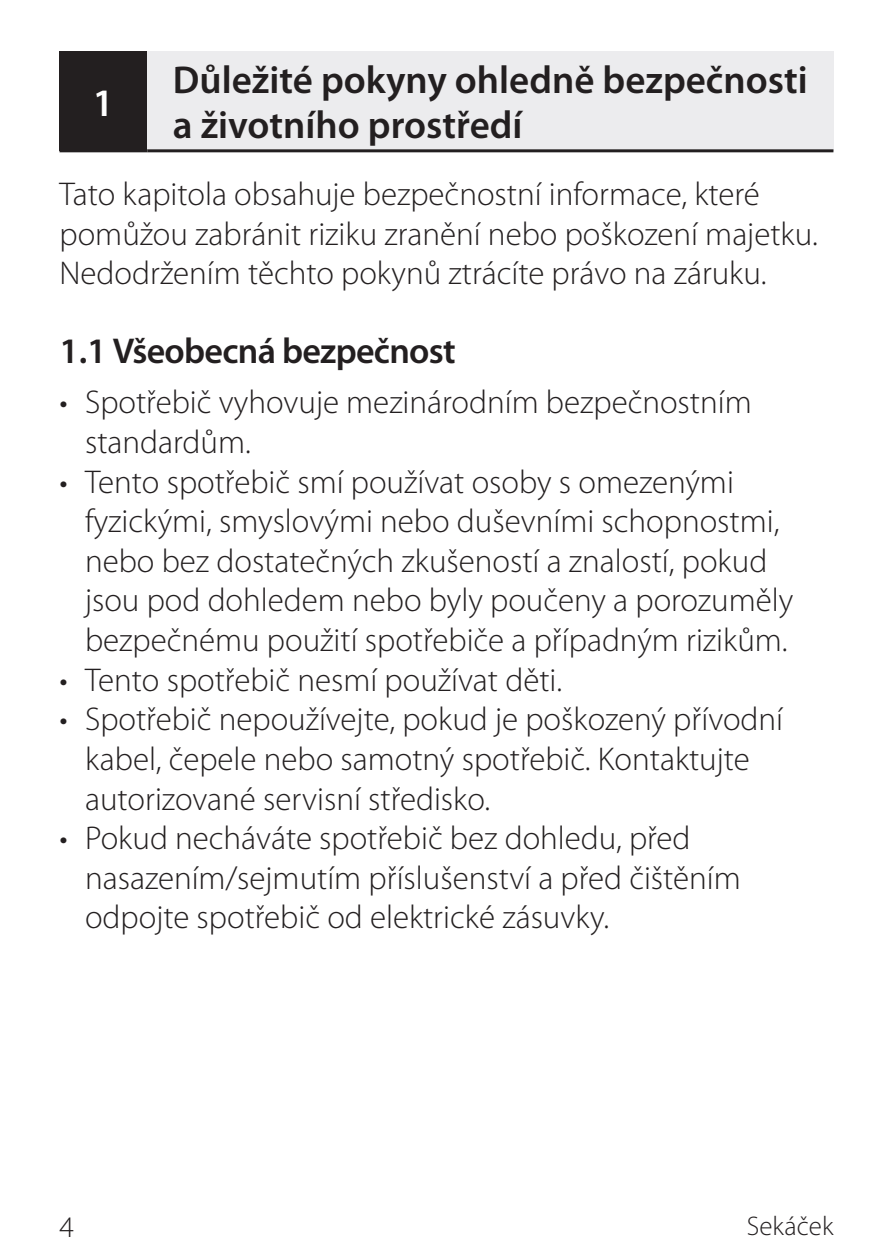
<style>
.page{position:relative;width:893px;height:1259px;background:#fff}
.page>*{position:absolute;margin:0;border:0;box-sizing:border-box;transform-origin:0 0}
.Nadpis_13{font:600 39px/45px "Myriad Pro";color:#231f20}
.Nadpis_13-2{font:600 39px "Myriad Pro";color:#fff}
.Podnadpis_12{font:600 36px "Myriad Pro";letter-spacing:-.02em;color:#231f20}
.Odsadený_11{font:300 33px/39.6px "Myriad Pro";color:#231f20}
.Základný_11{font:300 33px/39.6px "Myriad Pro";color:#231f20}
.t1{font:300 30px "Myriad Pro";color:#231f20}
.t2{font:300 27px "Myriad Pro";color:#231f20}
</style>
<div class="page">
<div style="left:60px;top:51px;width:87px;height:100px;background:#231f20"></div>
<div style="left:147px;top:51px;width:686px;height:100px;background:#ececee"></div>
<hr style="left:60px;top:149px;width:87px;height:3px;background:#231f20">
<hr style="left:147px;top:149px;width:686px;height:3px;background:#231f20">
<p class="Nadpis_13" style="left:173px;top:56px;width:636px">Důležité pokyny ohledně bezpečnosti a životního prostředí</p>
<p class="Základný_11" style="left:60px;top:175px;width:760px">Tato kapitola obsahuje bezpečnostní informace, které pomůžou zabránit riziku zranění nebo poškození majetku.</p>
<p class="Základný_11" style="left:60px;top:254px;width:708px">Nedodržením těchto pokynů ztrácíte právo na záruku.</p>
<p class="Nadpis_13-2" style="left:93px;top:78px;width:22px">1</p>
<p class="Podnadpis_12" style="left:60px;top:328px;width:398px">1.1 Všeobecná bezpečnost</p>
<p class="Odsadený_11" style="left:85px;top:383px;width:668px;text-indent:-26px">• Spotřebič vyhovuje mezinárodním bezpečnostním standardům.</p>
<p class="Odsadený_11" style="left:85px;top:462px;width:710px;text-indent:-26px">• Tento spotřebič smí používat osoby s omezenými fyzickými, smyslovými nebo duševními schopnostmi, nebo bez dostatečných zkušeností a znalostí, pokud jsou pod dohledem nebo byly poučeny a porozuměly bezpečnému použití spotřebiče a případným rizikům.</p>
<p class="Odsadený_11" style="left:60px;top:660px;width:504px">• Tento spotřebič nesmí používat děti.</p>
<p class="Odsadený_11" style="left:85px;top:700px;width:700px;text-indent:-26px">• Spotřebič nepoužívejte, pokud je poškozený přívodní kabel, čepele nebo samotný spotřebič. Kontaktujte autorizované servisní středisko.</p>
<p class="Odsadený_11" style="left:85px;top:819px;width:657px;text-indent:-26px">• Pokud necháváte spotřebič bez dohledu, před nasazením/sejmutím příslušenství a před čištěním odpojte spotřebič od elektrické zásuvky.</p>
<p class="t1" style="left:60px;top:1210px;width:16px">4</p>
<p class="t2" style="left:747px;top:1210px;width:88px">Sekáček</p>
</div>
